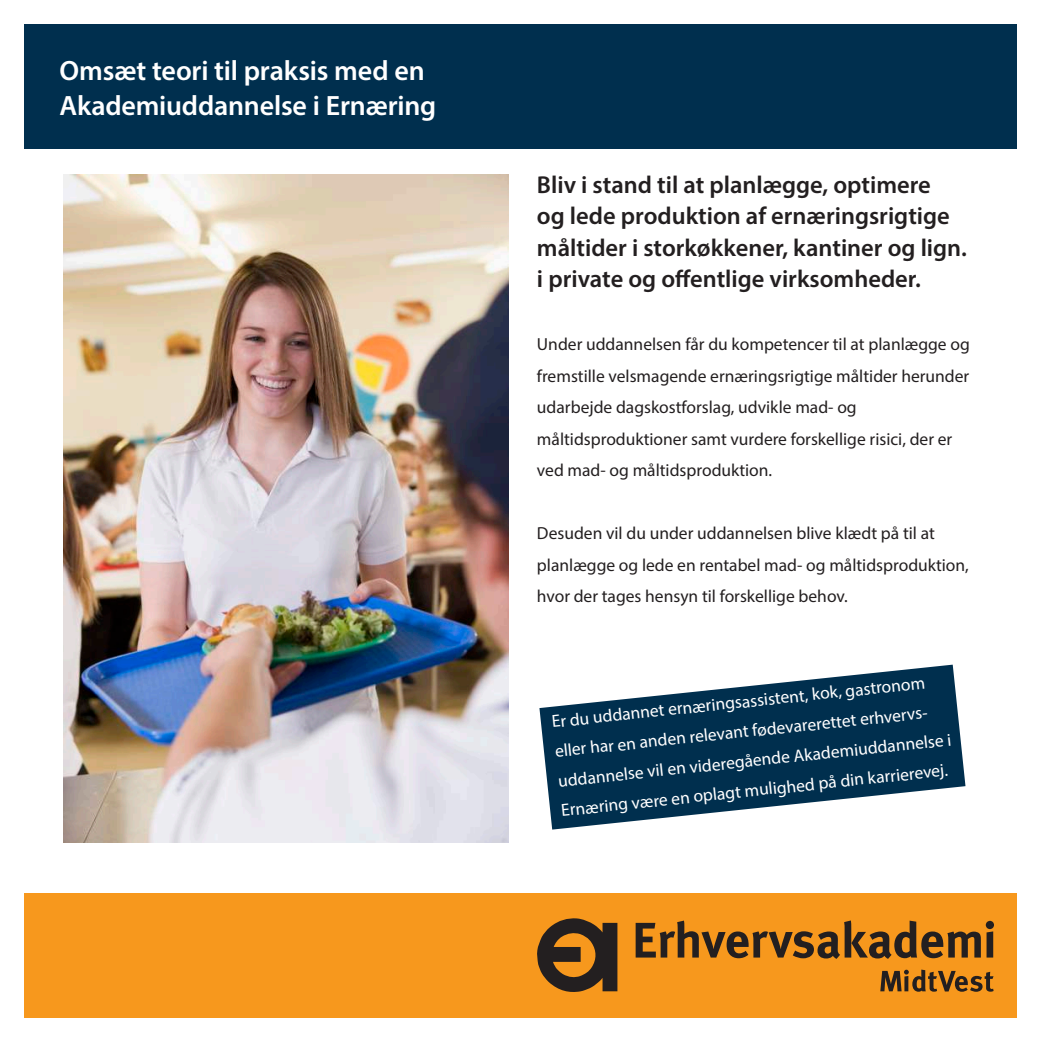
<style>
.page{position:relative;width:1042px;height:1042px;background:#fff}
.page>*{position:absolute;margin:0;border:0;box-sizing:border-box;transform-origin:0 0}
.t1{font:600 28px/35px "Myriad Pro";letter-spacing:-.005em;color:#fff}
.t2{font:600 24.5px/31.5px "Myriad Pro";color:#231f20}
.t3{font:17.5px/31.5px "Myriad Pro";color:#231f20}
.t4{font:17.5px/29.8px "Myriad Pro";color:#fff}
</style>
<div class="page">
<div style="left:25px;top:25px;width:992px;height:124px;background:#002f4e"></div>
<div style="left:25px;top:893px;width:992px;height:124px;background:#f7981d"></div>
<img style="left:63px;top:175px;width:445px;height:668px">
<svg style="left:537px;top:918px;width:80px;height:74px"></svg>
<svg style="left:635px;top:920px;width:359px;height:39px"></svg>
<svg style="left:880px;top:969px;width:113px;height:23px"></svg>
<svg style="left:539px;top:664px;width:426px;height:165px;fill:#002f4e"></svg>
<h1 class="t1" style="left:60px;top:53px;width:378px">Omsæt teori til praksis med en<br>Akademiuddannelse i Ernæring</h1>
<h2 class="t2" style="left:537px;top:168px;width:431px">Bliv i stand til at planlægge, optimere<br>og lede produktion af ernæringsrigtige måltider i storkøkkener, kantiner og lign. i private og offentlige virksomheder.</h2>
<p class="t3" style="left:537px;top:328px;width:434px">Under uddannelsen får du kompetencer til at planlægge og fremstille velsmagende ernæringsrigtige måltider herunder udarbejde dagskostforslag, udvikle mad- og måltidsproduktioner samt vurdere forskellige risici, der er ved mad- og måltidsproduktion.</p>
<p class="t3" style="left:537px;top:517px;width:433px">Desuden vil du under uddannelsen blive klædt på til at planlægge og lede en rentabel mad- og måltidsproduktion, hvor der tages hensyn til forskellige behov.</p>
<p class="t4" style="left:550px;top:706px;width:397px;rotate:-6deg">Er du uddannet ernæringsassistent, kok, gastronom eller har en anden relevant fødevarerettet erhvervs&shy;uddannelse vil en videregående Akademiuddannelse i Ernæring være en oplagt mulighed på din karrierevej.</p>
</div>
